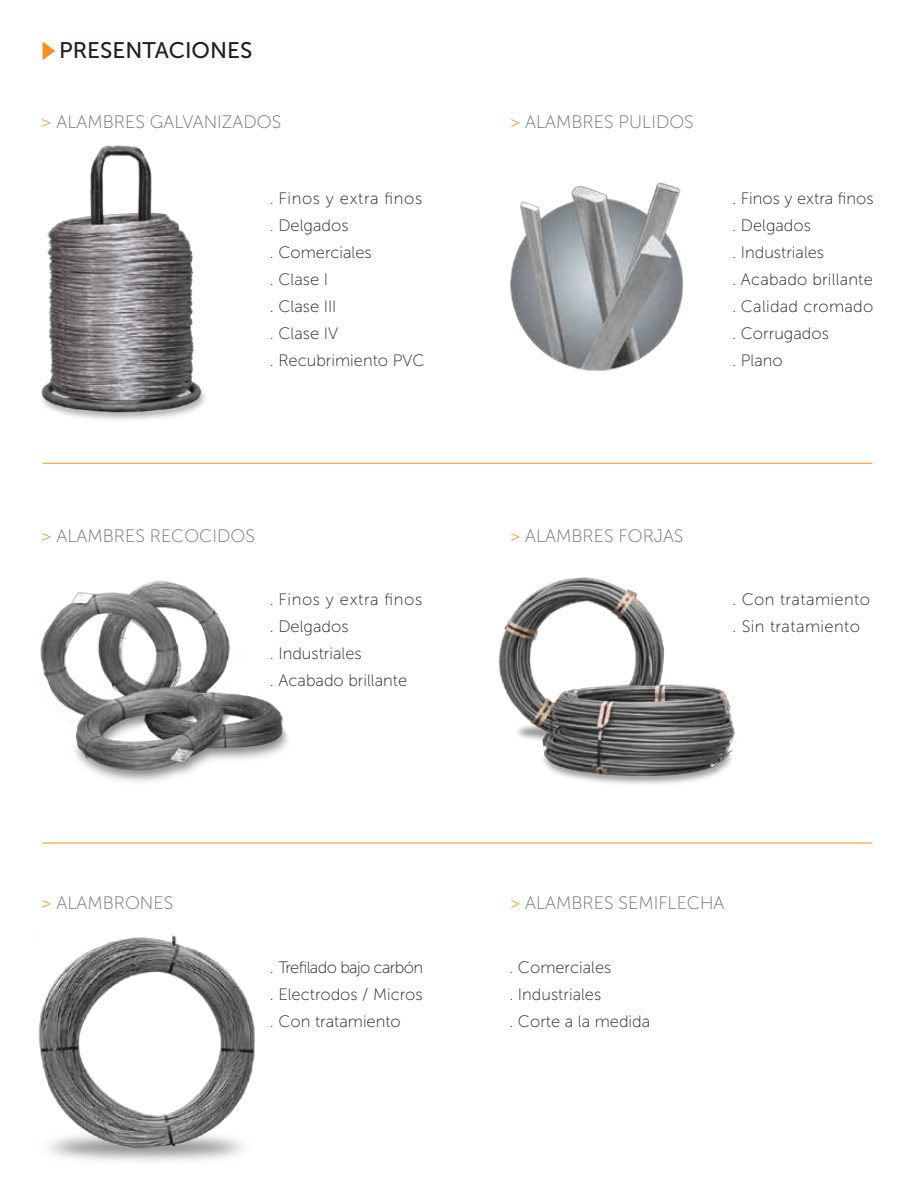
<style>
.page{position:relative;width:915px;height:1191px;background:#fff}
.page>*{position:absolute;margin:0;border:0;box-sizing:border-box;transform-origin:0 0}
.t1{font:22.5px "Museo Sans 500";color:#231f20}
.t2{font:18px "Museo Sans 100";color:#6d6e71}
.t3{font:16.5px/27px "Museo Sans 100";color:#231f20}
.t4{font:16.5px/27px "Museo Sans 100";letter-spacing:.025em;color:#231f20}
.s1{color:#f78e1e}
</style>
<div class="page">
<img style="left:41px;top:145px;width:164px;height:275px">
<img style="left:510px;top:182px;width:173px;height:189px">
<img style="left:38px;top:935px;width:217px;height:227px">
<hr style="left:43px;top:463px;width:829px;height:1px;background:#f78e1e">
<hr style="left:43px;top:842px;width:829px;height:1px;background:#f78e1e">
<svg style="left:43px;top:42px;width:12px;height:18px"></svg>
<img style="left:40px;top:580px;width:248px;height:202px">
<img style="left:498px;top:577px;width:237px;height:207px">
<h1 class="t1" style="left:59px;top:38px;width:195px">PRESENTACIONES</h1>
<p class="t2" style="left:41px;top:112px;width:241px"><span class="s1">&gt;</span> ALAMBRES GALVANIZADOS</p>
<p class="t2" style="left:510px;top:112px;width:185px"><span class="s1">&gt;</span> ALAMBRES PULIDOS</p>
<p class="t3" style="left:270px;top:185px;width:156px">. Finos y extra finos . Delgados<br>. Comerciales<br>. Clase I<br>. Clase III<br>. Clase IV<br>. Recubrimiento PVC</p>
<p class="t3" style="left:732px;top:185px;width:143px">. Finos y extra finos . Delgados<br>. Industriales<br>. Acabado brillante . Calidad cromado . Corrugados<br>. Plano</p>
<p class="t2" style="left:41px;top:526px;width:215px"><span class="s1">&gt;</span> ALAMBRES RECOCIDOS</p>
<p class="t2" style="left:510px;top:526px;width:175px"><span class="s1">&gt;</span> ALAMBRES FORJAS</p>
<p class="t3" style="left:270px;top:586px;width:154px">. Finos y extra finos . Delgados<br>. Industriales<br>. Acabado brillante</p>
<p class="t4" style="left:732px;top:586px;width:139px">. Con tratamiento . Sin tratamiento</p>
<p class="t2" style="left:41px;top:893px;width:133px"><span class="s1">&gt;</span> ALAMBRONES</p>
<p class="t2" style="left:510px;top:893px;width:216px"><span class="s1">&gt;</span> ALAMBRES SEMIFLECHA</p>
<p class="t3" style="left:270px;top:954px;width:155px;text-align:justify">. Trefilado bajo carbón . Electrodos / Micros . Con tratamiento</p>
<p class="t3" style="left:509px;top:954px;width:142px">. Comerciales<br>. Industriales<br>. Corte a la medida</p>
</div>
